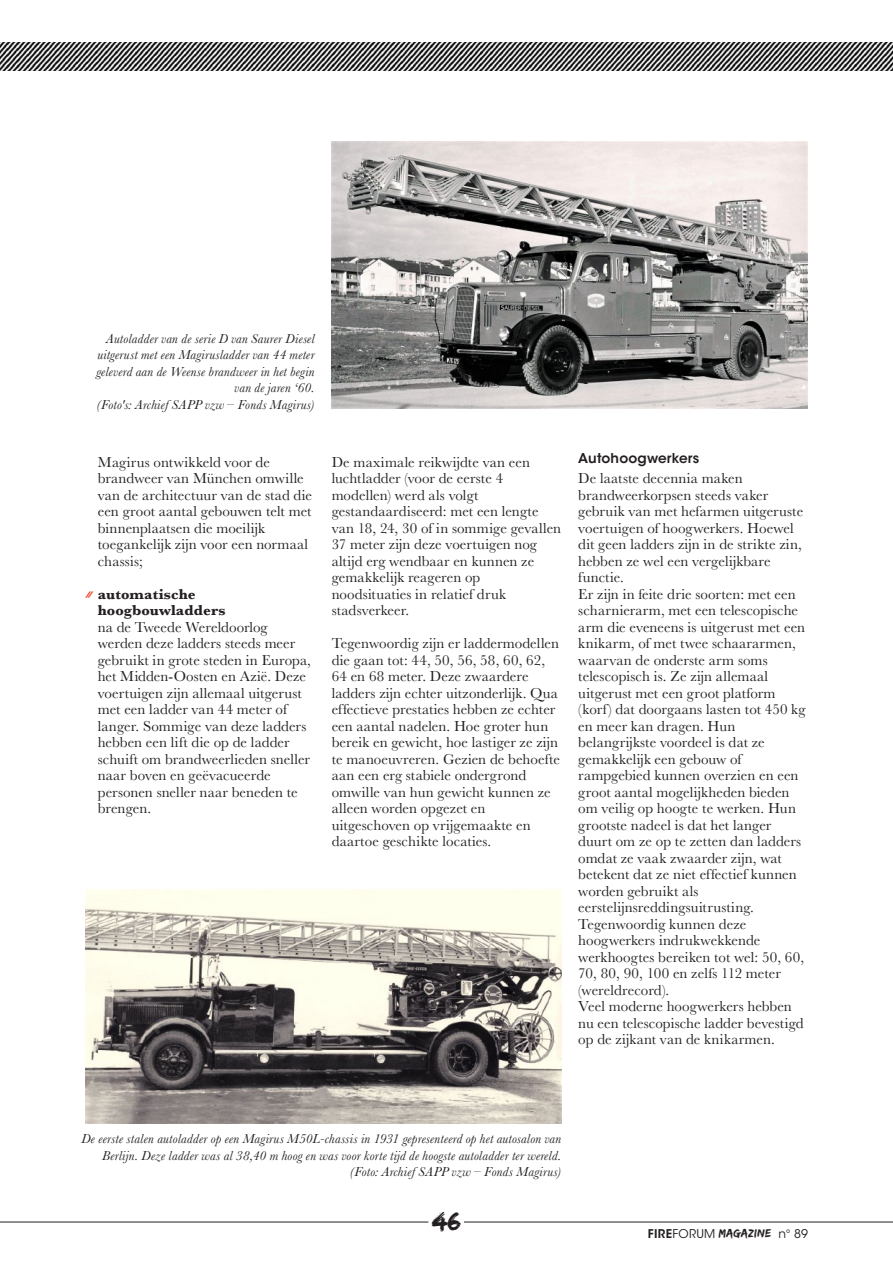
<style>
.page{position:relative;width:893px;height:1263px;background:#fff}
.page>*{position:absolute;margin:0;border:0;box-sizing:border-box;transform-origin:0 0}
.t1{font:27px "Edo SZ";color:#231f20}
.t2{font:15px/16.5px "Baskerville";letter-spacing:.005em;color:#231f20}
.t3{font:700 15px/16.5px "Baskerville";letter-spacing:.01em;color:#231f20}
.t4{font:italic 13.5px/16.5px "Baskerville";letter-spacing:.02em;color:#231f20;text-align:right}
.t5{font:600 13.5px "ITC Avant Garde Std";letter-spacing:.01em;color:#231f20}
.t6{font:12px "ITC Avant Garde Std";letter-spacing:.02em;color:#231f20}
.s1{font-family:"ITC Avant Garde Std";font-style:italic;font-size:7.5px;color:#ef3e22}
.s2{font-weight:600}
.s3{font-family:"Edo SZ"}
</style>
<div class="page">
<hr style="left:0;top:1221px;width:428px;height:1px;background:#231f20">
<hr style="left:464px;top:1221px;width:429px;height:1px;background:#231f20">
<img style="left:332px;top:141px;width:476px;height:268px">
<img style="left:85px;top:889px;width:476px;height:235px">
<img style="left:0;top:43px;width:893px;height:27px">
<p class="t4" style="left:96px;top:330px;width:220px">Autoladder van de serie D van Saurer Diesel uitgerust met een Magirusladder van 44 meter geleverd aan de Weense brandweer in het begin van de jaren ‘60.<br>(Foto's: Archief SAPP vzw – Fonds Magirus)</p>
<p class="t2" style="left:98px;top:453px;width:216px">Magirus ontwikkeld voor de brandweer van München omwille van de architectuur van de stad die een groot aantal gebouwen telt met binnenplaatsen die moeilijk toegankelijk zijn voor een normaal chassis;</p>
<p class="t3" style="left:98px;top:585px;width:129px;text-indent:-13px"><span class="s1">//</span> automatische hoogbouwladders</p>
<p class="t2" style="left:98px;top:618px;width:215px">na de Tweede Wereldoorlog werden deze ladders steeds meer gebruikt in grote steden in Europa, het Midden-Oosten en Azië. Deze voertuigen zijn allemaal uitgerust met een ladder van 44 meter of langer. Sommige van deze ladders hebben een lift die op de ladder schuift om brandweerlieden sneller naar boven en geëvacueerde personen sneller naar beneden te brengen.</p>
<p class="t2" style="left:332px;top:453px;width:231px">De maximale reikwijdte van een luchtladder (voor de eerste 4 modellen) werd als volgt gestandaardiseerd: met een lengte van 18, 24, 30 of in sommige gevallen<br>37 meter zijn deze voertuigen nog altijd erg wendbaar en kunnen ze gemakkelijk reageren op noodsituaties in relatief druk stadsverkeer.</p>
<p class="t2" style="left:332px;top:635px;width:230px">Tegenwoordig zijn er laddermodellen die gaan tot: 44, 50, 56, 58, 60, 62, 64 en 68 meter. Deze zwaardere ladders zijn echter uitzonderlijk. Qua effectieve prestaties hebben ze echter een aantal nadelen. Hoe groter hun bereik en gewicht, hoe lastiger ze zijn te manoeuvreren. Gezien de behoefte aan een erg stabiele ondergrond omwille van hun gewicht kunnen ze alleen worden opgezet en uitgeschoven op vrijgemaakte en daartoe geschikte locaties.</p>
<p class="t5" style="left:578px;top:449px;width:123px">Autohoogwerkers</p>
<p class="t2" style="left:578px;top:470px;width:229px">De laatste decennia maken brandweerkorpsen steeds vaker gebruik van met hefarmen uitgeruste voertuigen of hoogwerkers. Hoewel dit geen ladders zijn in de strikte zin, hebben ze wel een vergelijkbare functie.<br>Er zijn in feite drie soorten: met een scharnierarm, met een telescopische arm die eveneens is uitgerust met een knikarm, of met twee schaararmen, waarvan de onderste arm soms telescopisch is. Ze zijn allemaal uitgerust met een groot platform (korf) dat doorgaans lasten tot 450 kg en meer kan dragen. Hun belangrijkste voordeel is dat ze gemakkelijk een gebouw of rampgebied kunnen overzien en een groot aantal mogelijkheden bieden om veilig op hoogte te werken. Hun grootste nadeel is dat het langer duurt om ze op te zetten dan ladders omdat ze vaak zwaarder zijn, wat betekent dat ze niet effectief kunnen worden gebruikt als eerstelijnsreddingsuitrusting.<br>Tegenwoordig kunnen deze hoogwerkers indrukwekkende werkhoogtes bereiken tot wel: 50, 60,<br>70, 80, 90, 100 en zelfs 112 meter (wereldrecord).<br>Veel moderne hoogwerkers hebben nu een telescopische ladder bevestigd op de zijkant van de knikarmen.</p>
<p class="t4" style="left:81px;top:1131px;width:481px">De eerste stalen autoladder op een Magirus M50L-chassis in 1931 gepresenteerd op het autosalon van<br>Berlijn. Deze ladder was al 38,40 m hoog en was voor korte tijd de hoogste autoladder ter wereld. (Foto: Archief SAPP vzw – Fonds Magirus)</p>
<h1 class="t1" style="left:432px;top:1206px;width:31px">46</h1>
<p class="t6" style="left:648px;top:1226px;width:162px"><span class="s2">FIRE</span>FORUM <span class="s3">MAGAZINE</span> n° 89</p>
</div>
